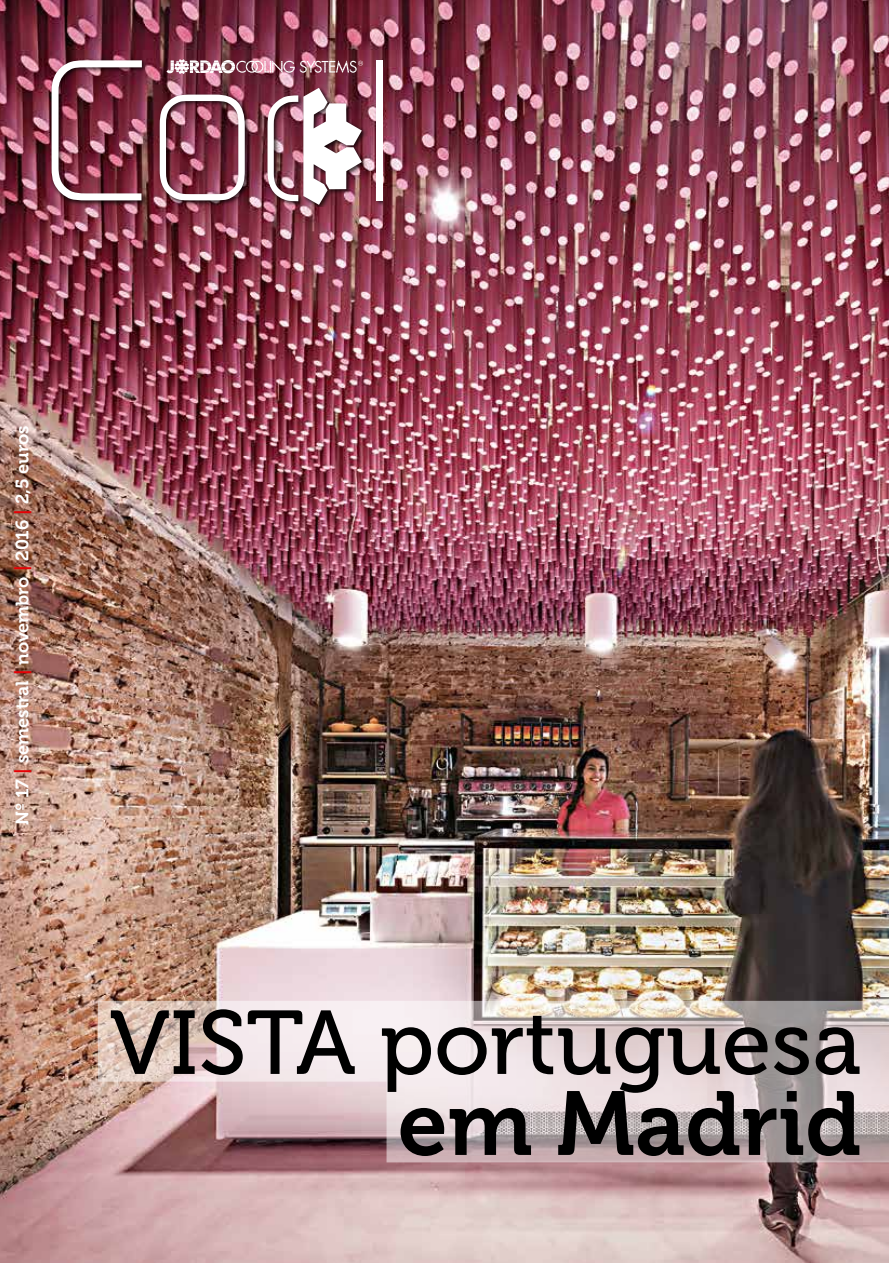
<style>
.page{position:relative;width:889px;height:1263px;background:#fff}
.page>*{position:absolute;margin:0;border:0;box-sizing:border-box;transform-origin:0 0}
.t1{font:90px "Museo 500";color:#000}
.t2{font:90px "Museo 700";color:#000}
.t3{font:18px "Museo 700";color:#fff}
.s1{color:#e60005}
</style>
<div class="page">
<img style="left:0;top:0;width:889px;height:1263px">
<svg style="left:98px;top:1001px;width:791px;height:161px;background:#d2c0c1"></svg>
<img style="left:52px;top:56px;width:331px;height:150px">
<img style="left:52px;top:60px;width:90px;height:140px">
<img style="left:160px;top:95px;width:85px;height:105px">
<div style="left:376px;top:60px;width:7px;height:140px;background:#fff"></div>
<img style="left:267px;top:88px;width:95px;height:117px">
<p class="t3" style="left:12px;top:825px;width:401px;rotate:-90deg">Nº 17 <span class="s1">|</span> semestral <span class="s1">|</span> novembro <span class="s1">|</span> 2016 <span class="s1">|</span> 2,5 euros</p>
<h1 class="t1" style="left:110px;top:994px;width:753px">VISTA portuguesa</h1>
<h1 class="t2" style="left:398px;top:1074px;width:465px">em Madrid</h1>
</div>
